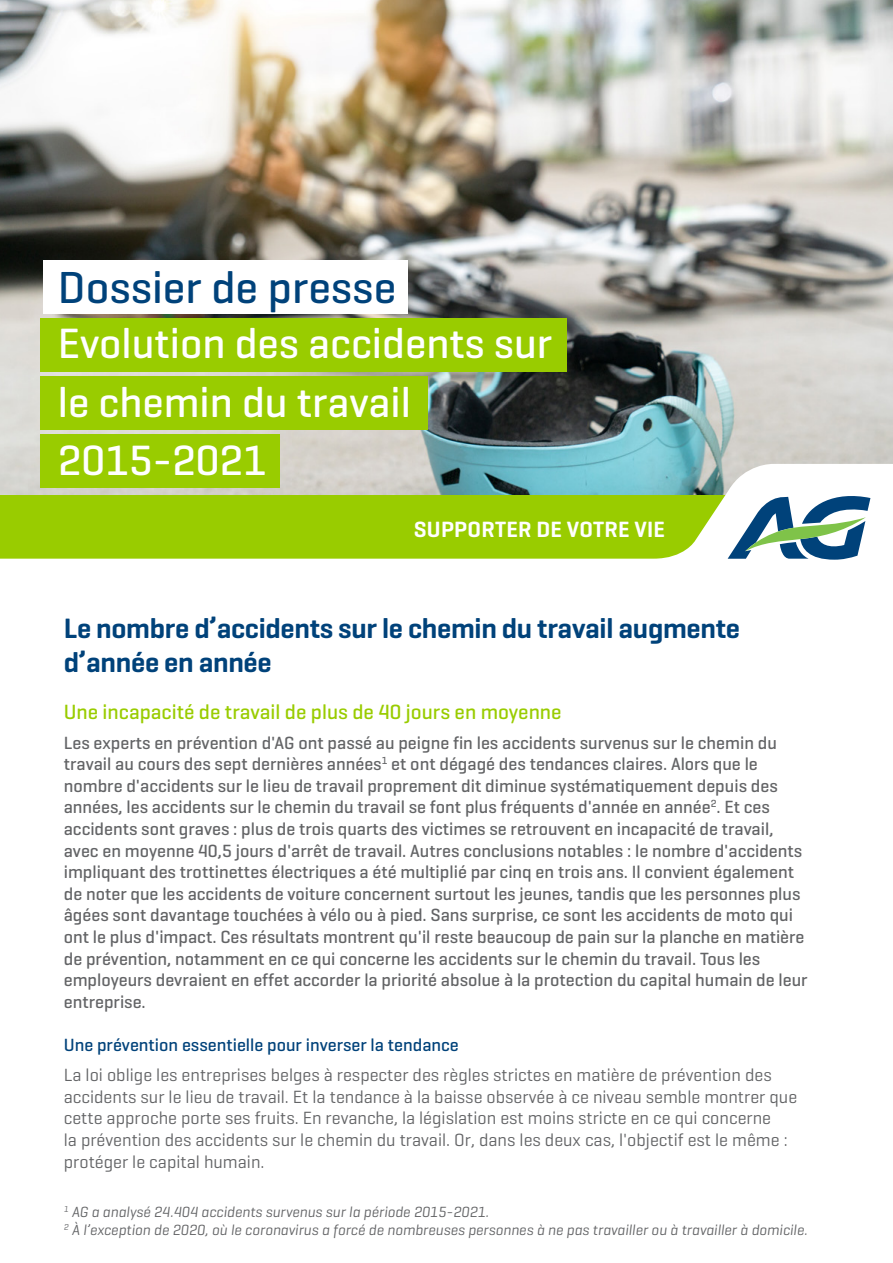
<style>
.page{position:relative;width:893px;height:1263px;background:#fff}
.page>*{position:absolute;margin:0;border:0;box-sizing:border-box;transform-origin:0 0}
.t1{font:500 45.6px "Geogrotesque";color:#00427a}
.t2{font:500 43.05px/58.5px "Geogrotesque";color:#fff}
.t3{font:600 28.5px/34.2px "Geogrotesque";letter-spacing:-.01em;color:#00427a}
.t4{font:600 22.5px "Geogrotesque";letter-spacing:.01em;color:#fff}
.t5{font:500 21px "Geogrotesque";color:#9c0}
.t6{font:500 18px/21.6px "Geogrotesque";color:#636466}
.t7{font:18px/21.6px "Geogrotesque";color:#636466}
.t8{font:500 18px "Geogrotesque";color:#00427a}
.t9{font:italic 15px/18px "Geogrotesque";color:#636466}
</style>
<div class="page">
<img style="left:0;top:0;width:893px;height:463px">
<svg style="left:0;top:463px;width:893px;height:96px;background:#a4cd4b"></svg>
<svg style="left:728px;top:490px;width:142px;height:70px"></svg>
<div style="left:43px;top:260px;width:365px;height:54px;background:#fff"></div>
<div style="left:40px;top:318px;width:527px;height:54px;background:#9c0"></div>
<div style="left:40px;top:376px;width:388px;height:54px;background:#9c0"></div>
<div style="left:40px;top:434px;width:240px;height:54px;background:#9c0"></div>
<h1 class="t1" style="left:58px;top:259px;width:340px">Dossier de presse</h1>
<h2 class="t2" style="left:58px;top:313px;width:496px">Evolution des accidents sur le chemin du travail<br>2015-2021</h2>
<p class="t4" style="left:414px;top:515px;width:253px">SUPPORTER DE VOTRE VIE</p>
<h3 class="t3" style="left:64px;top:610px;width:678px">Le nombre d’accidents sur le chemin du travail augmente d’année en année</h3>
<p class="t5" style="left:64px;top:698px;width:499px">Une incapacité de travail de plus de 40 jours en moyenne</p>
<p class="t6" style="left:64px;top:731px;width:745px">Les experts en prévention d'AG ont passé au peigne fin les accidents survenus sur le chemin du travail au cours des sept dernières années<sup>1</sup> et ont dégagé des tendances claires. Alors que le nombre d'accidents sur le lieu de travail proprement dit diminue systématiquement depuis des années, les accidents sur le chemin du travail se font plus fréquents d'année en année<sup>2</sup>. Et ces accidents sont graves : plus de trois quarts des victimes se retrouvent en incapacité de travail, avec en moyenne 40,5 jours d'arrêt de travail. Autres conclusions notables : le nombre d'accidents impliquant des trottinettes électriques a été multiplié par cinq en trois ans. Il convient également de noter que les accidents de voiture concernent surtout les jeunes, tandis que les personnes plus âgées sont davantage touchées à vélo ou à pied. Sans surprise, ce sont les accidents de moto qui ont le plus d'impact. Ces résultats montrent qu'il reste beaucoup de pain sur la planche en matière de prévention, notamment en ce qui concerne les accidents sur le chemin du travail. Tous les employeurs devraient en effet accorder la priorité absolue à la protection du capital humain de leur entreprise.</p>
<p class="t8" style="left:64px;top:1034px;width:397px">Une prévention essentielle pour inverser la tendance</p>
<p class="t7" style="left:64px;top:1064px;width:735px">La loi oblige les entreprises belges à respecter des règles strictes en matière de prévention des accidents sur le lieu de travail. Et la tendance à la baisse observée à ce niveau semble montrer que cette approche porte ses fruits. En revanche, la législation est moins stricte en ce qui concerne<br>la prévention des accidents sur le chemin du travail. Or, dans les deux cas, l'objectif est le même : protéger le capital humain.</p>
<p class="t9" style="left:64px;top:1202px;width:745px"><sup>1</sup> AG a analysé 24.404 accidents survenus sur la période 2015-2021.<br><sup>2</sup> À l’exception de 2020, où le coronavirus a forcé de nombreuses personnes à ne pas travailler ou à travailler à domicile.</p>
</div>
